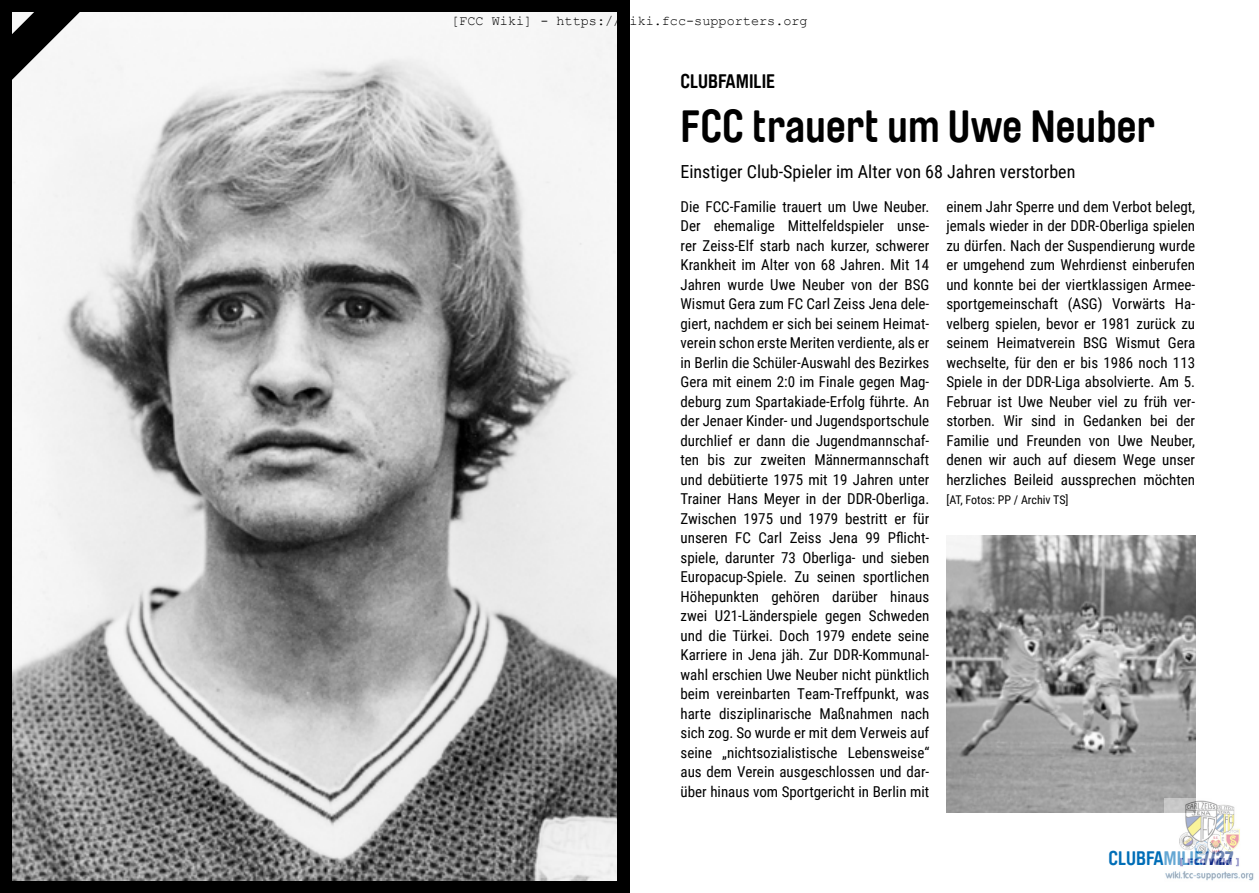
<style>
.page{position:relative;width:1259px;height:893px;background:#fff}
.page>*{position:absolute;margin:0;border:0;box-sizing:border-box;transform-origin:0 0}
.t1{font:700 45px "Brauer Neue";letter-spacing:.005em;color:#000}
.t2{font:700 19.5px "Brauer Neue";color:#000}
.t3{font:700 19.5px "Brauer Neue";color:#006eb7}
.t4{font:18px "Roboto Condensed";color:#000}
.t5{font:15.75px "Anton";color:#143a84}
.t6{font:15px/19.5px "Roboto Condensed";color:#000;text-align:justify}
.t7{font:13.5px "Courier New";color:#000}
.t8{font:12px "Roboto Condensed";color:#000}
.s1{font-family:"Brauer Neue";font-weight:900;font-size:19.5px}
</style>
<div class="page">
<div style="left:0;top:0;width:629px;height:893px;background:#000"></div>
<img style="left:13px;top:13px;width:604px;height:867px">
<svg style="left:12px;top:12px;width:80px;height:80px"></svg>
<img style="left:946px;top:536px;width:249px;height:276px">
<img style="left:1164px;top:799px;width:90px;height:82px">
<p class="t7" style="left:451px;top:13px;width:358px">[FCC Wiki] - https://wiki.fcc-supporters.org</p>
<h2 class="t2" style="left:680px;top:70px;width:96px">CLUBFAMILIE</h2>
<h1 class="t1" style="left:680px;top:101px;width:476px">FCC trauert um Uwe Neuber</h1>
<p class="t4" style="left:680px;top:159px;width:396px">Einstiger Club-Spieler im Alter von 68 Jahren verstorben</p>
<p class="t6" style="left:680px;top:196px;width:250px">Die FCC-Familie trauert um Uwe Neuber.<br>Der ehemalige Mittelfeldspieler unse&shy;rer Zeiss-Elf starb nach kurzer, schwerer Krankheit im Alter von 68 Jahren. Mit 14<br>Jahren wurde Uwe Neuber von der BSG Wismut Gera zum FC Carl Zeiss Jena dele&shy;giert, nachdem er sich bei seinem Heimat&shy;verein schon erste Meriten verdiente, als er in Berlin die Schüler-Auswahl des Bezirkes Gera mit einem 2:0 im Finale gegen Mag&shy;deburg zum Spartakiade-Erfolg führte. An der Jenaer Kinder- und Jugendsportschule durchlief er dann die Jugendmannschaf&shy;ten bis zur zweiten Männermannschaft und debütierte 1975 mit 19 Jahren unter Trainer Hans Meyer in der DDR-Oberliga.<br>Zwischen 1975 und 1979 bestritt er für unseren FC Carl Zeiss Jena 99 Pflicht&shy;spiele, darunter 73 Oberliga- und sieben Europacup-Spiele. Zu seinen sportlichen Höhepunkten gehören darüber hinaus zwei U21-Länderspiele gegen Schweden und die Türkei. Doch 1979 endete seine Karriere in Jena jäh. Zur DDR-Kommunal&shy;wahl erschien Uwe Neuber nicht pünktlich beim vereinbarten Team-Treffpunkt, was harte disziplinarische Maßnahmen nach sich zog. So wurde er mit dem Verweis auf seine „nichtsozialistische Lebensweise“ aus dem Verein ausgeschlossen und dar&shy;über hinaus vom Sportgericht in Berlin mit</p>
<p class="t6" style="left:946px;top:196px;width:250px">einem Jahr Sperre und dem Verbot belegt, jemals wieder in der DDR-Oberliga spielen zu dürfen. Nach der Suspendierung wurde er umgehend zum Wehrdienst einberufen und konnte bei der viertklassigen Armee&shy;sportgemeinschaft (ASG) Vorwärts Ha&shy;velberg spielen, bevor er 1981 zurück zu seinem Heimatverein BSG Wismut Gera wechselte, für den er bis 1986 noch 113<br>Spiele in der DDR-Liga absolvierte. Am 5.<br>Februar ist Uwe Neuber viel zu früh ver&shy;storben. Wir sind in Gedanken bei der Familie und Freunden von Uwe Neuber, denen wir auch auf diesem Wege unser herzliches Beileid aussprechen möchten</p>
<p class="t8" style="left:946px;top:492px;width:124px">[AT, Fotos: PP / Archiv TS]</p>
<h2 class="t3" style="left:1108px;top:847px;width:19px">Clubfamilie</h2>
<p class="t5" style="left:1203px;top:850px;width:32px">//<span class="s1">27</span></p>
</div>
